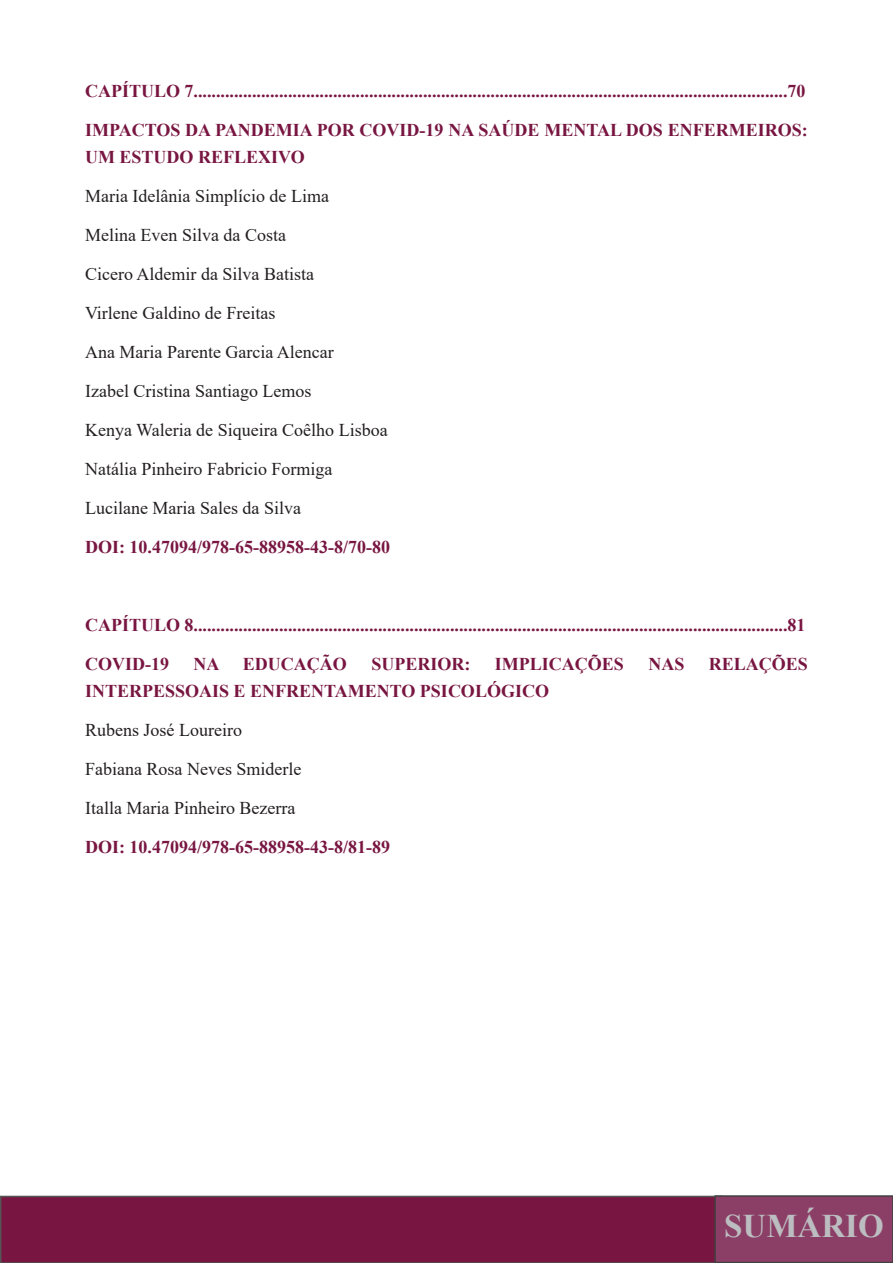
<style>
.page{position:relative;width:893px;height:1263px;background:#fff}
.page>*{position:absolute;margin:0;border:0;box-sizing:border-box;transform-origin:0 0}
.t1{font:700 33px "Times New Roman";color:#bcbdc0}
.t2{font:700 18px/27px "Times New Roman";color:#781641}
.t3{font:18px "Times New Roman";color:#231f20}
</style>
<div class="page">
<div style="left:0;top:1196px;width:723px;height:67px;background:#781641;border:2px solid #555"></div>
<div style="left:715px;top:1196px;width:178px;height:66px;background:#8c3f66"></div>
<div style="left:714px;top:1195px;width:179px;height:68px;border:2px solid #414141"></div>
<p class="t2" style="left:85px;top:77px;width:722px">CAPÍTULO 7....................................................................................................................................70</p>
<p class="t2" style="left:85px;top:116px;width:724px">IMPACTOS DA PANDEMIA POR COVID-19 NA SAÚDE MENTAL DOS ENFERMEIROS:<br>UM ESTUDO REFLEXIVO</p>
<p class="t3" style="left:85px;top:184px;width:245px">Maria Idelânia Simplício de Lima</p>
<p class="t3" style="left:85px;top:223px;width:202px">Melina Even Silva da Costa</p>
<p class="t3" style="left:85px;top:262px;width:230px">Cicero Aldemir da Silva Batista</p>
<p class="t3" style="left:85px;top:301px;width:192px">Virlene Galdino de Freitas</p>
<p class="t3" style="left:85px;top:340px;width:250px">Ana Maria Parente Garcia Alencar</p>
<p class="t3" style="left:85px;top:379px;width:228px">Izabel Cristina Santiago Lemos</p>
<p class="t3" style="left:85px;top:418px;width:304px">Kenya Waleria de Siqueira Coêlho Lisboa</p>
<p class="t3" style="left:85px;top:457px;width:249px">Natália Pinheiro Fabricio Formiga</p>
<p class="t3" style="left:85px;top:496px;width:217px">Lucilane Maria Sales da Silva</p>
<p class="t2" style="left:85px;top:533px;width:306px">DOI: 10.47094/978-65-88958-43-8/70-80</p>
<p class="t2" style="left:85px;top:611px;width:722px">CAPÍTULO 8....................................................................................................................................81</p>
<p class="t2" style="left:85px;top:650px;width:85px">COVID-19</p>
<p class="t2" style="left:193px;top:650px;width:27px">NA</p>
<p class="t2" style="left:243px;top:650px;width:105px">EDUCAÇÃO</p>
<p class="t2" style="left:371px;top:650px;width:100px">SUPERIOR:</p>
<p class="t2" style="left:495px;top:650px;width:131px">IMPLICAÇÕES</p>
<p class="t2" style="left:648px;top:650px;width:37px">NAS</p>
<p class="t2" style="left:709px;top:650px;width:101px">RELAÇÕES</p>
<p class="t2" style="left:85px;top:677px;width:465px">INTERPESSOAIS E ENFRENTAMENTO PSICOLÓGICO</p>
<p class="t3" style="left:85px;top:718px;width:158px">Rubens José Loureiro</p>
<p class="t3" style="left:85px;top:757px;width:218px">Fabiana Rosa Neves Smiderle</p>
<p class="t3" style="left:85px;top:796px;width:212px">Italla Maria Pinheiro Bezerra</p>
<p class="t2" style="left:85px;top:833px;width:306px">DOI: 10.47094/978-65-88958-43-8/81-89</p>
<h1 class="t1" style="left:724px;top:1202px;width:161px">SUMÁRIO</h1>
</div>
